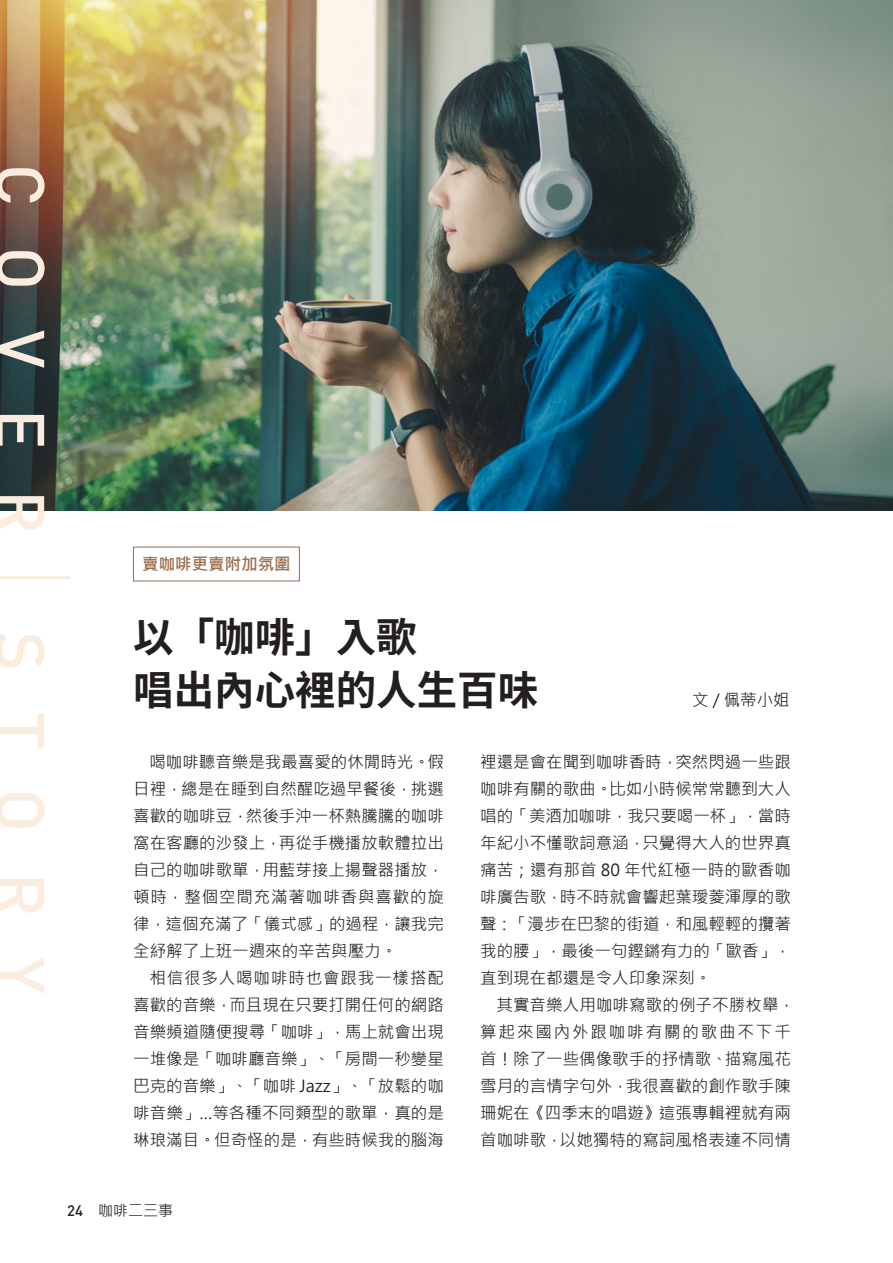
<style>
.page{position:relative;width:893px;height:1263px;background:#fff}
.page>*{position:absolute;margin:0;border:0;box-sizing:border-box;transform-origin:0 0}
.t1{font:500 67.5px "DIN";letter-spacing:.6em;color:#faede0}
.t2{font:700 40.5px "Source Han Sans TC";color:#231f20}
.內文{font:16.5px/27px "Microsoft Jheng Hei";color:#231f20;text-align:justify}
.t3{font:700 16.5px "Microsoft Jheng Hei";color:#996e4e}
.t4{font:15px "Microsoft Jheng Hei";color:#231f20}
.s1{font-family:"DIN";font-weight:500}
</style>
<div class="page">
<img style="left:0;top:0;width:893px;height:510px">
<hr style="left:0;top:576px;width:71px;height:3px;background:#faede0">
<h1 class="t1" style="left:64px;top:164px;width:372px;rotate:90deg">COVER</h1>
<h1 class="t1" style="left:64px;top:631px;width:364px;rotate:90deg">STORY</h1>
<p class="t3" style="left:142px;top:554px;width:150px">賣咖啡更賣附加氛圍</p>
<p class="t2" style="left:133px;top:615px;width:285px">以「咖啡」入歌</p>
<p class="t2" style="left:133px;top:667px;width:407px">唱出內心裡的人生百味</p>
<p class="內文" style="left:692px;top:687px;width:99px">文 / 佩蒂小姐</p>
<p class="內文" style="left:133px;top:749px;width:312px;text-indent:16px">喝咖啡聽音樂是我最喜愛的休閒時光。假日裡，總是在睡到自然醒吃過早餐後，挑選喜歡的咖啡豆，然後手沖一杯熱騰騰的咖啡窩在客廳的沙發上，再從手機播放軟體拉出自己的咖啡歌單，用藍芽接上揚聲器播放，頓時，整個空間充滿著咖啡香與喜歡的旋律，這個充滿了「儀式感」的過程，讓我完全紓解了上班一週來的辛苦與壓力。</p>
<p class="內文" style="left:133px;top:965px;width:312px;text-indent:16px">相信很多人喝咖啡時也會跟我一樣搭配喜歡的音樂，而且現在只要打開任何的網路音樂頻道隨便搜尋「咖啡」，馬上就會出現一堆像是「咖啡廳音樂」、「房間一秒變星巴克的音樂」、「咖啡 Jazz」、「放鬆的咖啡音樂」…等各種不同類型的歌單，真的是琳琅滿目。但奇怪的是，有些時候我的腦海</p>
<p class="t4" style="left:67px;top:1201px;width:107px"><span class="s1">24</span>　咖啡二三事</p>
<p class="內文" style="left:480px;top:749px;width:312px">裡還是會在聞到咖啡香時，突然閃過一些跟咖啡有關的歌曲。比如小時候常常聽到大人唱的「美酒加咖啡，我只要喝一杯」，當時年紀小不懂歌詞意涵，只覺得大人的世界真痛苦；還有那首 80 年代紅極一時的歐香咖啡廣告歌，時不時就會響起葉璦菱渾厚的歌聲：「漫步在巴黎的街道，和風輕輕的攬著我的腰」，最後一句鏗鏘有力的「歐香」，直到現在都還是令人印象深刻。</p>
<p class="內文" style="left:480px;top:992px;width:316px;text-align:left;text-indent:16px">其實音樂人用咖啡寫歌的例子不勝枚舉，算起來國內外跟咖啡有關的歌曲不下千首！除了一些偶像歌手的抒情歌、描寫風花雪月的言情字句外，我很喜歡的創作歌手陳珊妮在《四季末的唱遊》這張專輯裡就有兩首咖啡歌，以她獨特的寫詞風格表達不同情</p>
</div>
